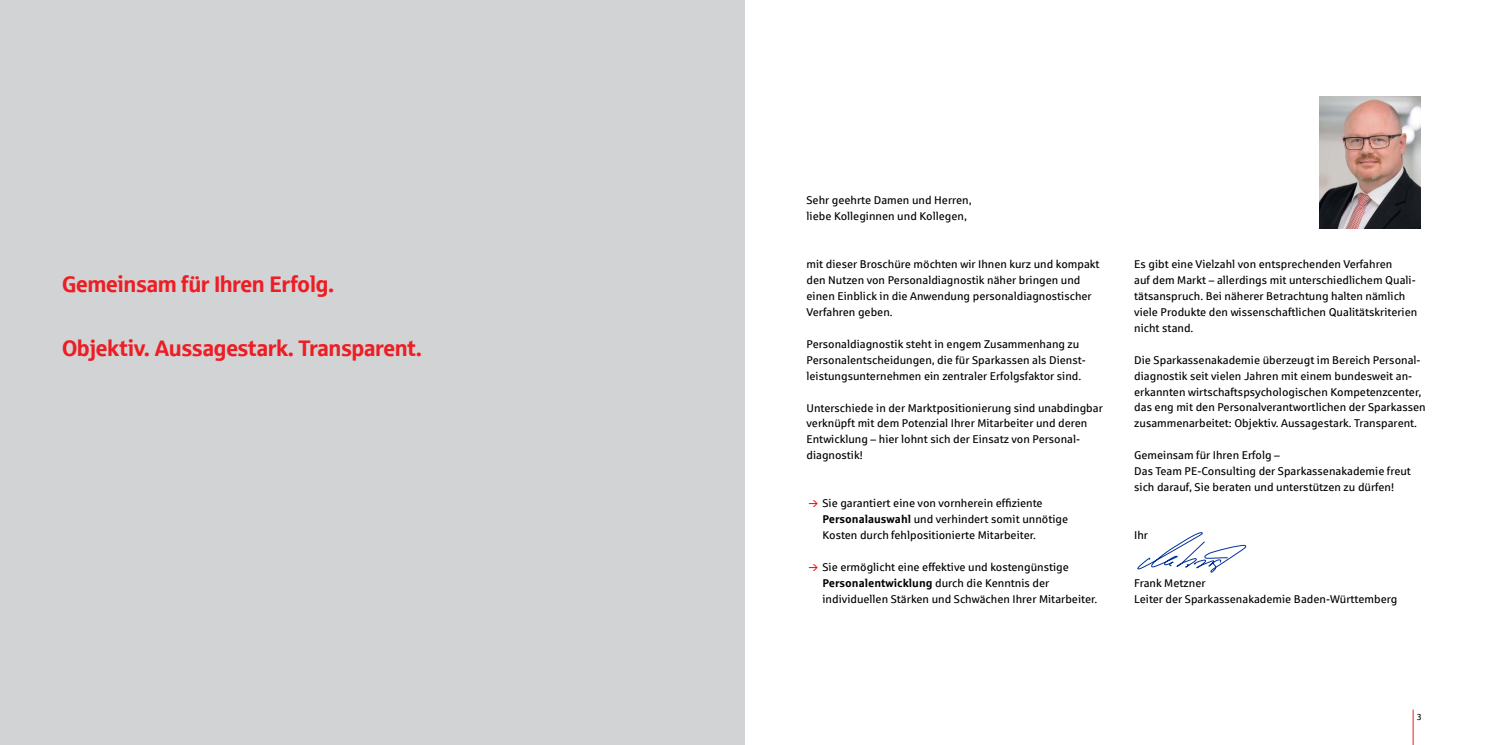
<style>
.page{position:relative;width:1489px;height:745px;background:#fff}
.page>*{position:absolute;margin:0;border:0;box-sizing:border-box;transform-origin:0 0}
.t1{font:22.5px "Sparkasse Head";color:#ed1d24}
.t2{font:11.25px/16px "Sparkasse Rg";color:#000}
.t3{font:8.75px "Sparkasse Rg";color:#000}
.s1{font-weight:700}
</style>
<div class="page">
<hr style="left:1412px;top:709px;width:1px;height:35px;background:#ed1d24">
<img style="left:1319px;top:97px;width:101px;height:131px">
<svg style="left:1137px;top:532px;width:109px;height:40px"></svg>
<div style="left:0;top:0;width:744px;height:744px;background:#d1d3d4"></div>
<h1 class="t1" style="left:62px;top:269px;width:273px">Gemeinsam für Ihren Erfolg.</h1>
<h1 class="t1" style="left:62px;top:333px;width:361px">Objektiv. Aussagestark. Transparent.</h1>
<p class="t2" style="left:806px;top:192px;width:167px">Sehr geehrte Damen und Herren, liebe Kolleginnen und Kollegen,</p>
<p class="t2" style="left:806px;top:255px;width:294px">mit dieser Broschüre möchten wir Ihnen kurz und kompakt den Nutzen von Personaldiagnostik näher bringen und einen Einblick in die Anwendung personaldiagnostischer Verfahren geben.</p>
<p class="t2" style="left:806px;top:335px;width:281px">Personaldiagnostik steht in engem Zusammenhang zu<br>Personalentscheidungen, die für Sparkassen als Dienst&shy;leistungsunternehmen ein zentraler Erfolgsfaktor sind.</p>
<p class="t2" style="left:806px;top:399px;width:298px">Unterschiede in der Marktpositionierung sind unabdingbar verknüpft mit dem Potenzial Ihrer Mitarbeiter und deren Entwicklung – hier lohnt sich der Einsatz von Personal&shy;diagnostik!</p>
<p class="t2" style="left:822px;top:494px;width:247px">Sie garantiert eine von vornherein effiziente<br><span class="s1">Personalauswahl</span> und verhindert somit unnötige<br>Kosten durch fehlpositionierte Mitarbeiter.</p>
<p class="t2" style="left:822px;top:558px;width:276px">Sie ermöglicht eine effektive und kostengünstige<br><span class="s1">Personalentwicklung</span> durch die Kenntnis der individuellen Stärken und Schwächen Ihrer Mitarbeiter.</p>
<p class="t2" style="left:1134px;top:255px;width:284px">Es gibt eine Vielzahl von entsprechenden Verfahren<br>auf dem Markt – allerdings mit unterschiedlichem Quali&shy;tätsanspruch. Bei näherer Betrachtung halten nämlich viele Produkte den wissenschaftlichen Qualitätskriterien nicht stand.</p>
<p class="t2" style="left:1134px;top:351px;width:293px">Die Sparkassenakademie überzeugt im Bereich Personal&shy;diagnostik seit vielen Jahren mit einem bundesweit an&shy;erkannten wirtschaftspsychologischen Kompetenzcenter, das eng mit den Personalverantwortlichen der Sparkassen zusammenarbeitet: Objektiv. Aussagestark. Transparent.</p>
<p class="t2" style="left:1134px;top:447px;width:278px">Gemeinsam für Ihren Erfolg –<br>Das Team PE-Consulting der Sparkassenakademie freut sich darauf, Sie beraten und unterstützen zu dürfen!</p>
<p class="t2" style="left:1134px;top:526px;width:15px">Ihr</p>
<p class="t2" style="left:1134px;top:574px;width:264px">Frank Metzner<br>Leiter der Sparkassenakademie Baden-Württemberg</p>
<p class="t3" style="left:1416px;top:711px;width:7px">3</p>
</div>
